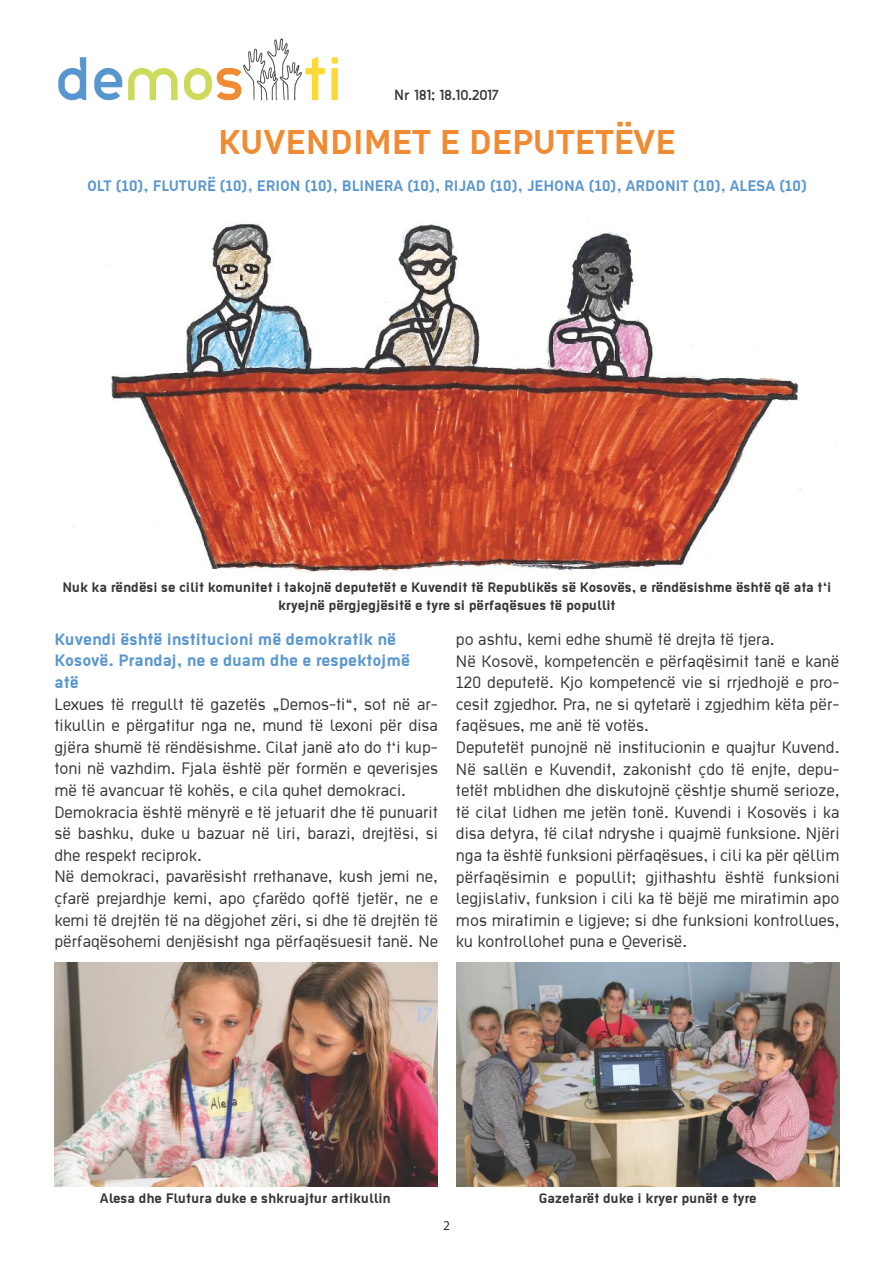
<style>
.page{position:relative;width:893px;height:1263px;background:#fff}
.page>*{position:absolute;margin:0;border:0;box-sizing:border-box;transform-origin:0 0}
.t1{font:700 37.5px "Ekstropia";color:#f08b34}
.t2{font:18px/21.6px "Ekstropia";color:#363435}
.t3{font:700 18px/21.6px "Ekstropia";color:#5896d0}
.t4{font:700 16.5px "Ekstropia";color:#5896d0}
.t5{font:700 15px/18px "Ekstropia";color:#363435;text-align:center}
.t6{font:13.5px "Thelbi Kujtesa";color:#363435}
.t7{font:13.5px "Myriad Pro";color:#363435}
</style>
<div class="page">
<svg style="left:58px;top:57px;width:28px;height:43px"></svg>
<svg style="left:94px;top:68px;width:28px;height:32px"></svg>
<svg style="left:128px;top:68px;width:50px;height:32px"></svg>
<svg style="left:331px;top:57px;width:7px;height:43px"></svg>
<svg style="left:184px;top:38px;width:141px;height:62px"></svg>
<img style="left:111px;top:221px;width:725px;height:354px">
<img style="left:456px;top:962px;width:384px;height:224px">
<img style="left:54px;top:962px;width:384px;height:224px">
<p class="t6" style="left:394px;top:85px;width:106px">Nr 181; 18.10.2017</p>
<h1 class="t1" style="left:218px;top:120px;width:459px">KUVENDIMET E DEPUTETËVE</h1>
<p class="t4" style="left:87px;top:176px;width:722px">OLT (10), FLUTURË (10), ERION (10), BLINERA (10), RIJAD (10), JEHONA (10), ARDONIT (10), ALESA (10)</p>
<p class="t5" style="left:62px;top:577px;width:770px">Nuk ka rëndësi se cilit komunitet i takojnë deputetët e Kuvendit të Republikës së Kosovës, e rëndësishme është që ata t‘i kryejnë përgjegjësitë e tyre si përfaqësues të popullit</p>
<p class="t3" style="left:55px;top:627px;width:357px">Kuvendi është institucioni më demokratik në<br>Kosovë. Prandaj, ne e duam dhe e respektojmë atë</p>
<p class="t2" style="left:54px;top:692px;width:385px">Lexues të rregullt të gazetës „Demos-ti“, sot në ar&shy;tikullin e përgatitur nga ne, mund të lexoni për disa gjëra shumë të rëndësishme. Cilat janë ato do t‘i kup&shy;toni në vazhdim. Fjala është për formën e qeverisjes më të avancuar të kohës, e cila quhet demokraci.<br>Demokracia është mënyrë e të jetuarit dhe të punuarit së bashku, duke u bazuar në liri, barazi, drejtësi, si dhe respekt reciprok.<br>Në demokraci, pavarësisht rrethanave, kush jemi ne, çfarë prejardhje kemi, apo çfarëdo qoftë tjetër, ne e kemi të drejtën të na dëgjohet zëri, si dhe të drejtën të përfaqësohemi denjësisht nga përfaqësuesit tanë. Ne</p>
<p class="t2" style="left:456px;top:628px;width:385px">po ashtu, kemi edhe shumë të drejta të tjera.<br>Në Kosovë, kompetencën e përfaqësimit tanë e kanë 120 deputetë. Kjo kompetencë vie si rrjedhojë e pro&shy;cesit zgjedhor. Pra, ne si qytetarë i zgjedhim këta për&shy;faqësues, me anë të votës.<br>Deputetët punojnë në institucionin e quajtur Kuvend.<br>Në sallën e Kuvendit, zakonisht çdo të enjte, depu&shy;tetët mblidhen dhe diskutojnë çështje shumë serioze, të cilat lidhen me jetën tonë. Kuvendi i Kosovës i ka disa detyra, të cilat ndryshe i quajmë funksione. Njëri nga ta është funksioni përfaqësues, i cili ka për qëllim përfaqësimin e popullit; gjithashtu është funksioni legjislativ, funksion i cili ka të bëjë me miratimin apo mos miratimin e ligjeve; si dhe funksioni kontrollues, ku kontrollohet puna e Qeverisë.</p>
<p class="t5" style="left:100px;top:1188px;width:292px">Alesa dhe Flutura duke e shkruajtur artikullin</p>
<p class="t5" style="left:539px;top:1188px;width:220px">Gazetarët duke i kryer punët e tyre</p>
<p class="t7" style="left:443px;top:1217px;width:8px">2</p>
</div>
